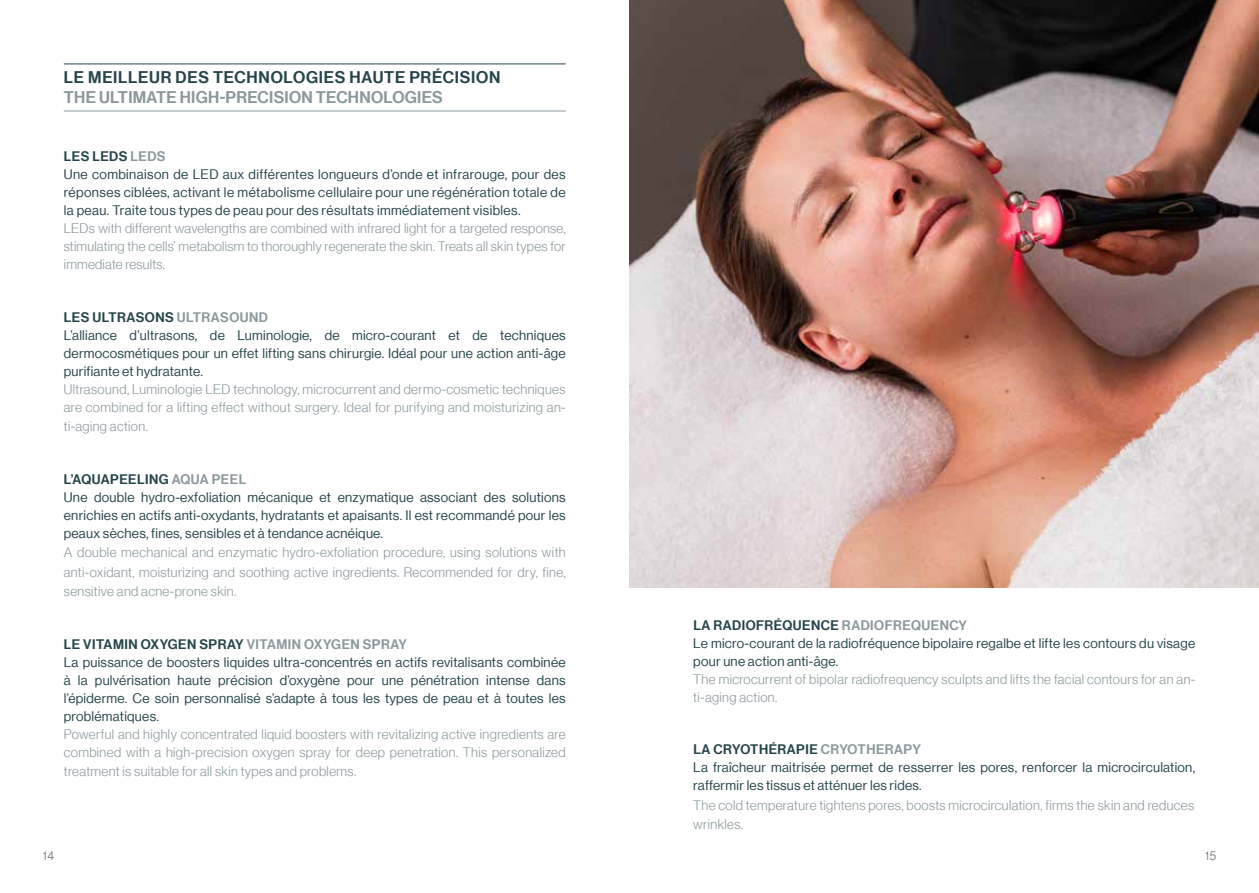
<style>
.page{position:relative;width:1259px;height:893px;background:#fff}
.page>*{position:absolute;margin:0;border:0;box-sizing:border-box;transform-origin:0 0}
.t1{font:16.5px "N Haas Grotesk DS Pro 65 Md";letter-spacing:.045em;color:#26454b}
.t2{font:16.5px "N Haas Grotesk DS Pro 65 Md";letter-spacing:.015em;color:#8b989d}
.t3{font:13.5px/18px "N Haas Grotesk DS Pro 55 Rg";letter-spacing:.02em;color:#26454b;text-align:justify}
.t4{font:13.5px/18px "N Haas Grotesk DS Pro 45 Lt";letter-spacing:.03em;color:#8b989d}
.t5{font:13.5px "N Haas Grotesk DS Pro 65 Md";letter-spacing:.035em;color:#26454b}
.t6{font:12px "N Haas Grotesk DS Pro 45 Lt";color:#706f6f}
.s1{color:#8b989d}
</style>
<div class="page">
<hr style="left:64px;top:64px;width:502px;height:1px;background:#26454b">
<hr style="left:64px;top:111px;width:502px;height:1px;background:#8b989d">
<img style="left:629px;top:0;width:630px;height:587px">
<p class="t1" style="left:64px;top:68px;width:438px">LE MEILLEUR DES TECHNOLOGIES HAUTE PRÉCISION</p>
<p class="t2" style="left:64px;top:87px;width:380px">THE ULTIMATE HIGH-PRECISION TECHNOLOGIES</p>
<p class="t5" style="left:64px;top:149px;width:103px">LES LEDS <span class="s1">LEDS</span></p>
<p class="t3" style="left:64px;top:166px;width:503px">Une combinaison de LED aux différentes longueurs d’onde et infrarouge, pour des réponses ciblées, activant le métabolisme cellulaire pour une régénération totale de la peau. Traite tous types de peau pour des résultats immédiatement visibles.</p>
<p class="t4" style="left:64px;top:219px;width:503px;text-align:justify">LEDs with different wavelengths are combined with infrared light for a targeted response, stimulating the cells’ metabolism to thoroughly regenerate the skin. Treats all skin types for immediate results.</p>
<p class="t5" style="left:64px;top:309px;width:206px">LES ULTRASONS <span class="s1">ULTRASOUND</span></p>
<p class="t3" style="left:64px;top:326px;width:503px">L’alliance d’ultrasons, de Luminologie, de micro-courant et de techniques dermocosmétiques pour un effet lifting sans chirurgie. Idéal pour une action anti-âge purifiante et hydratante.</p>
<p class="t4" style="left:64px;top:380px;width:503px">Ultrasound, Luminologie LED technology, microcurrent and dermo-cosmetic techniques are combined for a lifting effect without surgery. Ideal for purifying and moisturizing an-</p>
<p class="t4" style="left:64px;top:417px;width:86px">ti-aging action.</p>
<p class="t5" style="left:64px;top:471px;width:184px">L’AQUAPEELING <span class="s1">AQUA PEEL</span></p>
<p class="t3" style="left:64px;top:488px;width:503px">Une double hydro-exfoliation mécanique et enzymatique associant des solutions enrichies en actifs anti-oxydants, hydratants et apaisants. Il est recommandé pour les peaux sèches, fines, sensibles et à tendance acnéique.</p>
<p class="t4" style="left:64px;top:543px;width:503px;line-height:19.5px;text-align:justify">A double mechanical and enzymatic hydro-exfoliation procedure, using solutions with anti-oxidant, moisturizing and soothing active ingredients. Recommended for dry, fine, sensitive and acne-prone skin.</p>
<p class="t5" style="left:64px;top:636px;width:345px">LE VITAMIN OXYGEN SPRAY <span class="s1">VITAMIN OXYGEN SPRAY</span></p>
<p class="t3" style="left:64px;top:653px;width:503px">La puissance de boosters liquides ultra-concentrés en actifs revitalisants combinée à la pulvérisation haute précision d’oxygène pour une pénétration intense dans l’épiderme. Ce soin personnalisé s’adapte à tous les types de peau et à toutes les problématiques.</p>
<p class="t4" style="left:64px;top:725px;width:503px">Powerful and highly concentrated liquid boosters with revitalizing active ingredients are combined with a high-precision oxygen spray for deep penetration. This personalized</p>
<p class="t4" style="left:64px;top:762px;width:294px">treatment is suitable for all skin types and problems.</p>
<p class="t5" style="left:693px;top:617px;width:275px">LA RADIOFRÉQUENCE <span class="s1">RADIOFREQUENCY</span></p>
<p class="t3" style="left:693px;top:634px;width:503px">Le micro-courant de la radiofréquence bipolaire regalbe et lifte les contours du visage pour une action anti-âge.</p>
<p class="t4" style="left:693px;top:670px;width:503px">The microcurrent of bipolar radiofrequency sculpts and lifts the facial contours for an an&shy;ti-aging action.</p>
<p class="t5" style="left:693px;top:742px;width:229px">LA CRYOTHÉRAPIE <span class="s1">CRYOTHERAPY</span></p>
<p class="t3" style="left:693px;top:758px;width:503px">La fraîcheur maitrisée permet de resserrer les pores, renforcer la microcirculation, raffermir les tissus et atténuer les rides.</p>
<p class="t4" style="left:693px;top:795px;width:502px;line-height:19.5px">The cold temperature tightens pores, boosts microcirculation, firms the skin and reduces wrinkles.</p>
<p class="t6" style="left:43px;top:849px;width:13px">14</p>
<p class="t6" style="left:1205px;top:849px;width:13px">15</p>
</div>
